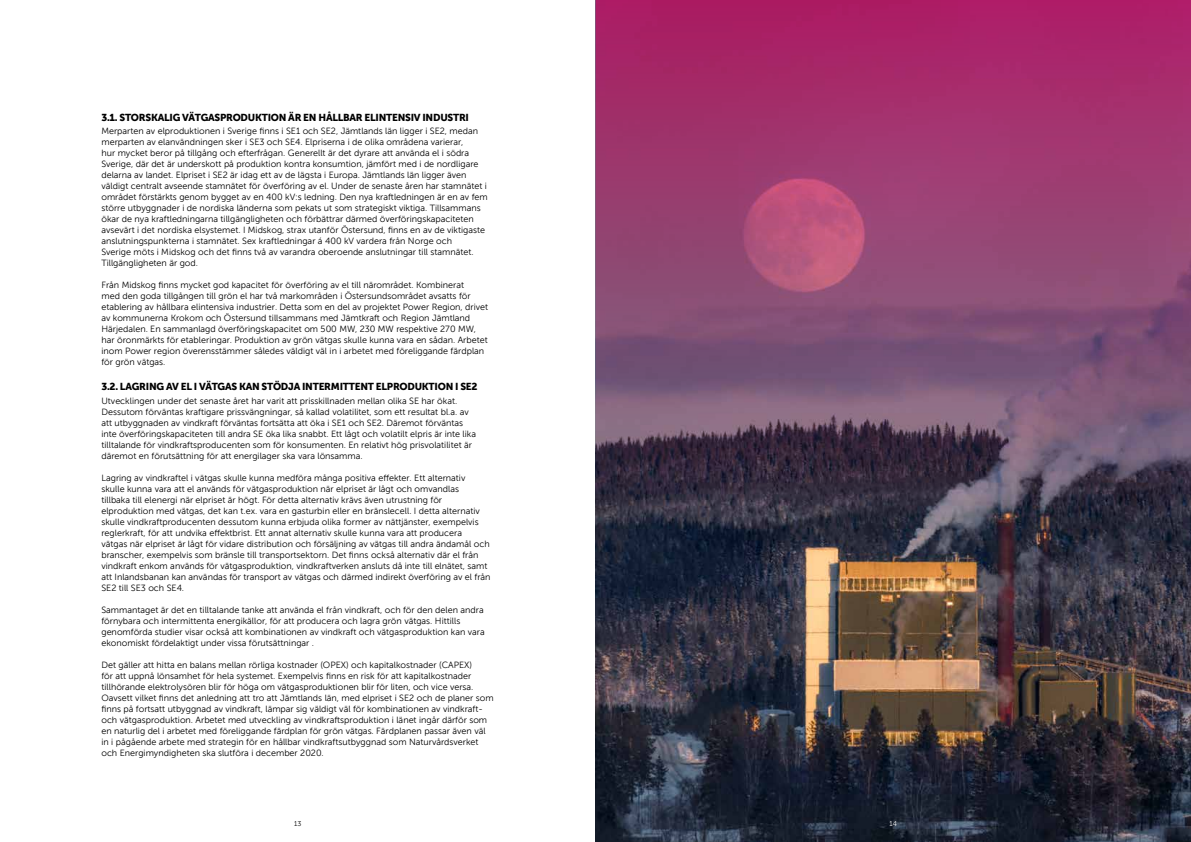
<style>
.page{position:relative;width:1191px;height:842px;background:#fff}
.page>*{position:absolute;margin:0;border:0;box-sizing:border-box;transform-origin:0 0}
.t1{font:10px "Museo Sans 900";letter-spacing:-.025em;color:#000}
.t2{font:9px/11px "Museo Sans 300";color:#000}
.t3{font:7px "Museo Sans 300";color:#000}
.t4{font:7px "Museo Sans 300";color:#fff}
</style>
<div class="page">
<img style="left:595px;top:516px;width:596px;height:326px">
<svg style="left:595px;top:0;width:596px;height:516px;background:#88406b"></svg>
<p class="t1" style="left:101px;top:111px;width:369px">3.1. STORSKALIG VÄTGASPRODUKTION ÄR EN HÅLLBAR ELINTENSIV INDUSTRI</p>
<p class="t2" style="left:101px;top:126px;width:388px">Merparten av elproduktionen i Sverige finns i SE1 och SE2, Jämtlands län ligger i SE2, medan merparten av elanvändningen sker i SE3 och SE4. Elpriserna i de olika områdena varierar,<br>hur mycket beror på tillgång och efterfrågan. Generellt är det dyrare att använda el i södra Sverige, där det är underskott på produktion kontra konsumtion, jämfört med i de nordligare delarna av landet. Elpriset i SE2 är idag ett av de lägsta i Europa. Jämtlands län ligger även väldigt centralt avseende stamnätet för överföring av el. Under de senaste åren har stamnätet i området förstärkts genom bygget av en 400 kV:s ledning. Den nya kraftledningen är en av fem större utbyggnader i de nordiska länderna som pekats ut som strategiskt viktiga. Tillsammans ökar de nya kraftledningarna tillgängligheten och förbättrar därmed överföringskapaciteten avsevärt i det nordiska elsystemet. I Midskog, strax utanför Östersund, finns en av de viktigaste anslutningspunkterna i stamnätet. Sex kraftledningar á 400 kV vardera från Norge och<br>Sverige möts i Midskog och det finns två av varandra oberoende anslutningar till stamnätet.<br>Tillgängligheten är god.</p>
<p class="t2" style="left:101px;top:280px;width:388px">Från Midskog finns mycket god kapacitet för överföring av el till närområdet. Kombinerat<br>med den goda tillgången till grön el har två markområden i Östersundsområdet avsatts för etablering av hållbara elintensiva industrier. Detta som en del av projektet Power Region, drivet av kommunerna Krokom och Östersund tillsammans med Jämtkraft och Region Jämtland Härjedalen. En sammanlagd överföringskapacitet om 500 MW, 230 MW respektive 270 MW, har öronmärkts för etableringar. Produktion av grön vätgas skulle kunna vara en sådan. Arbetet inom Power region överensstämmer således väldigt väl in i arbetet med föreliggande färdplan för grön vätgas.</p>
<p class="t1" style="left:101px;top:381px;width:378px">3.2. LAGRING AV EL I VÄTGAS KAN STÖDJA INTERMITTENT ELPRODUKTION I SE2</p>
<p class="t2" style="left:101px;top:396px;width:376px">Utvecklingen under det senaste året har varit att prisskillnaden mellan olika SE har ökat.<br>Dessutom förväntas kraftigare prissvängningar, så kallad volatilitet, som ett resultat bl.a. av att utbyggnaden av vindkraft förväntas fortsätta att öka i SE1 och SE2. Däremot förväntas inte överföringskapaciteten till andra SE öka lika snabbt. Ett lågt och volatilt elpris är inte lika tilltalande för vindkraftsproducenten som för konsumenten. En relativt hög prisvolatilitet är däremot en förutsättning för att energilager ska vara lönsamma.</p>
<p class="t2" style="left:101px;top:473px;width:390px">Lagring av vindkraftel i vätgas skulle kunna medföra många positiva effekter. Ett alternativ skulle kunna vara att el används för vätgasproduktion när elpriset är lågt och omvandlas<br>tillbaka till elenergi när elpriset är högt. För detta alternativ krävs även utrustning för elproduktion med vätgas, det kan t.ex. vara en gasturbin eller en bränslecell. I detta alternativ skulle vindkraftproducenten dessutom kunna erbjuda olika former av nättjänster, exempelvis reglerkraft, för att undvika effektbrist. Ett annat alternativ skulle kunna vara att producera<br>vätgas när elpriset är lågt för vidare distribution och försäljning av vätgas till andra ändamål och branscher, exempelvis som bränsle till transportsektorn. Det finns också alternativ där el från vindkraft enkom används för vätgasproduktion, vindkraftverken ansluts då inte till elnätet, samt att Inlandsbanan kan användas för transport av vätgas och därmed indirekt överföring av el från SE2 till SE3 och SE4.</p>
<p class="t2" style="left:101px;top:605px;width:385px">Sammantaget är det en tilltalande tanke att använda el från vindkraft, och för den delen andra förnybara och intermittenta energikällor, för att producera och lagra grön vätgas. Hittills genomförda studier visar också att kombinationen av vindkraft och vätgasproduktion kan vara ekonomiskt fördelaktigt under vissa förutsättningar .</p>
<p class="t2" style="left:101px;top:660px;width:394px">Det gäller att hitta en balans mellan rörliga kostnader (OPEX) och kapitalkostnader (CAPEX)<br>för att uppnå lönsamhet för hela systemet. Exempelvis finns en risk för att kapitalkostnader tillhörande elektrolysören blir för höga om vätgasproduktionen blir för liten, och vice versa.<br>Oavsett vilket finns det anledning att tro att Jämtlands län, med elpriset i SE2 och de planer som finns på fortsatt utbyggnad av vindkraft, lämpar sig väldigt väl för kombinationen av vindkraft&shy;och vätgasproduktion. Arbetet med utveckling av vindkraftsproduktion i länet ingår därför som en naturlig del i arbetet med föreliggande färdplan för grön vätgas. Färdplanen passar även väl in i pågående arbete med strategin för en hållbar vindkraftsutbyggnad som Naturvårdsverket och Energimyndigheten ska slutföra i december 2020.</p>
<p class="t3" style="left:294px;top:819px;width:9px">13</p>
<p class="t4" style="left:889px;top:819px;width:9px">14</p>
</div>
